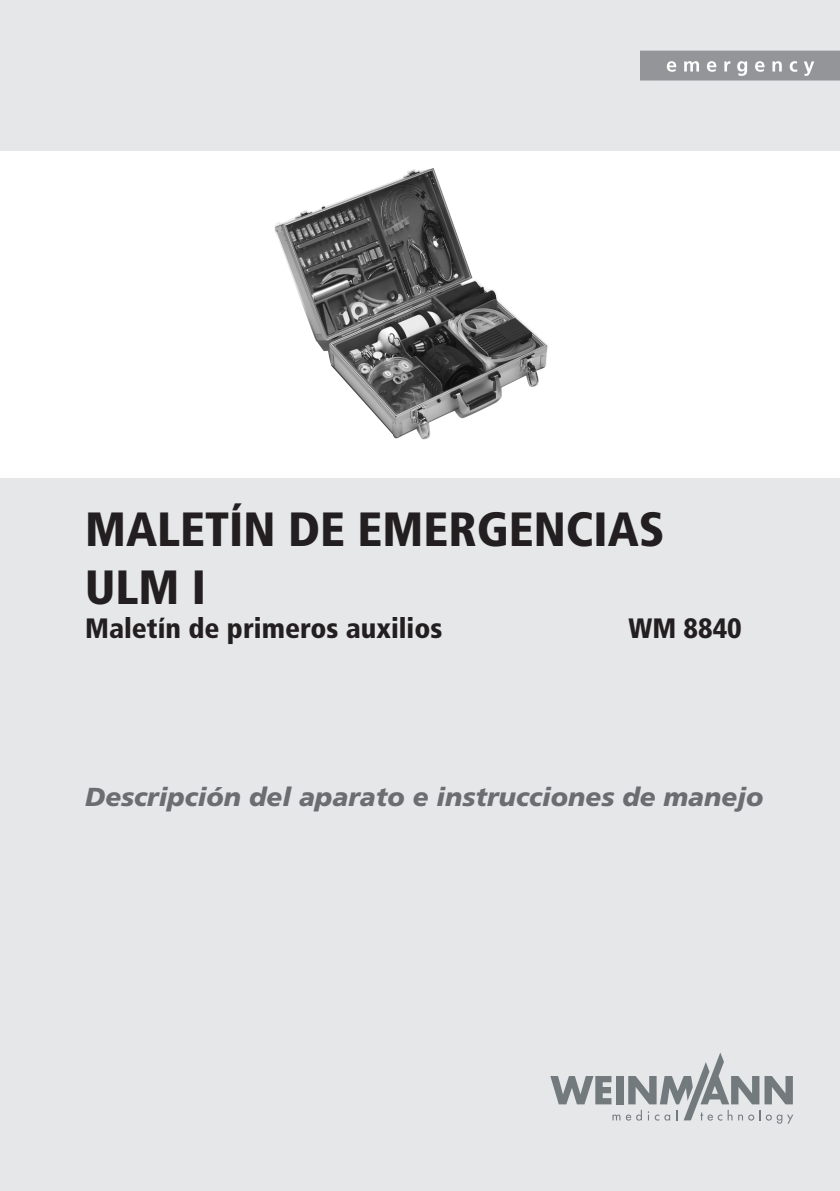
<style>
.page{position:relative;width:840px;height:1191px;background:#fff}
.page>*{position:absolute;margin:0;border:0;box-sizing:border-box;transform-origin:0 0}
.t1{font:900 condensed 48px/57.6px "Frutiger LT";color:#231f20}
.t2{font:900 condensed 28px "Frutiger LT";color:#231f20}
.U1_Titel{font:italic 900 26px "Frutiger LT";color:#6c6d70}
</style>
<div class="page">
<div style="left:1px;top:0;width:838px;height:1191px;background:#e6e7e9"></div>
<svg style="left:550px;top:1052px;width:242px;height:71px"></svg>
<svg style="left:640px;top:51px;width:199px;height:29px;background:#9d9fa1"></svg>
<div style="left:0;top:151px;width:839px;height:327px;background:#fff"></div>
<img style="left:274px;top:168px;width:274px;height:272px">
<p class="t1" style="left:85px;top:501px;width:580px">MALETÍN DE EMERGENCIAS<br>ULM I</p>
<p class="t2" style="left:85px;top:611px;width:358px">Maletín de primeros auxilios</p>
<p class="t2" style="left:628px;top:611px;width:115px">WM 8840</p>
<p class="U1_Titel" style="left:85px;top:781px;width:679px">Descripción del aparato e instrucciones de manejo</p>
</div>
